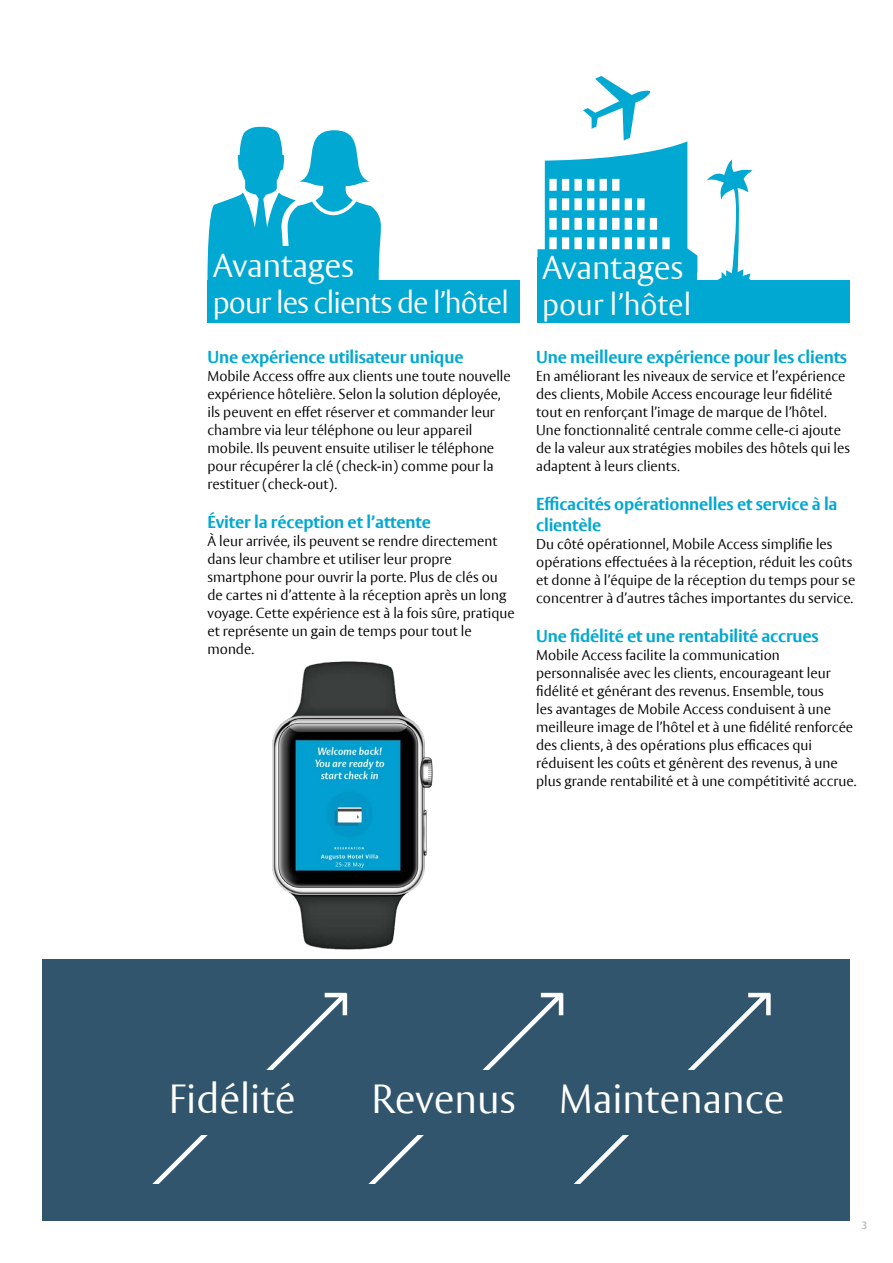
<style>
.page{position:relative;width:893px;height:1263px;background:#fff}
.page>*{position:absolute;margin:0;border:0;box-sizing:border-box;transform-origin:0 0}
.Headline_Vesta_Light{font:300 40.5px "ASSA Vesta";color:#fff}
.Headline_Vesta_Light-2{font:300 33px "ASSA Vesta";letter-spacing:-.01em;color:#fff}
.Headline_Vesta_Light-3{font:300 30px "ASSA Vesta";letter-spacing:-.03em;color:#fff}
.Headline_Vesta_Light-4{font:300 30px "ASSA Vesta";color:#fff}
.Ingress_11_5_14_fat{font:700 17.25px/21px "ASSA Vesta";letter-spacing:-.01em;color:#00a8d2}
.Vesta_Light_9_5_12{font:300 14.25px/18px "ASSA Vesta";color:#000}
.t1{font:700 10.5px "ASSA Vesta";color:#bcbec0}
</style>
<div class="page">
<div style="left:537px;top:281px;width:313px;height:42px;background:#00a8d2"></div>
<div style="left:537px;top:257px;width:160px;height:31px;background:#00a8d2"></div>
<img style="left:272px;top:661px;width:161px;height:289px">
<svg style="left:207px;top:127px;width:174px;height:154px"></svg>
<svg style="left:537px;top:76px;width:160px;height:181px"></svg>
<svg style="left:707px;top:160px;width:46px;height:121px"></svg>
<div style="left:43px;top:959px;width:807px;height:261px;background:#31556d"></div>
<svg style="left:152px;top:992px;width:191px;height:192px"></svg>
<svg style="left:343px;top:992px;width:205px;height:192px"></svg>
<svg style="left:548px;top:992px;width:223px;height:192px"></svg>
<div style="left:158px;top:1070px;width:550px;height:64px;background:#31556d"></div>
<div style="left:207px;top:281px;width:313px;height:42px;background:#00a8d2"></div>
<div style="left:222px;top:246px;width:124px;height:42px;background:#00a8d2"></div>
<div style="left:152px;top:1071px;width:160px;height:52px;background:#31556d"></div>
<div style="left:549px;top:1071px;width:246px;height:52px;background:#31556d"></div>
<p class="Headline_Vesta_Light-2" style="left:213px;top:245px;width:143px">Avantages</p>
<p class="Headline_Vesta_Light-3" style="left:213px;top:284px;width:297px">pour les clients de l’hôtel</p>
<p class="Ingress_11_5_14_fat" style="left:207px;top:347px;width:258px">Une expérience utilisateur unique</p>
<p class="Vesta_Light_9_5_12" style="left:207px;top:368px;width:305px">Mobile Access offre aux clients une toute nouvelle expérience hôtelière. Selon la solution déployée, ils peuvent en effet réserver et commander leur chambre via leur téléphone ou leur appareil mobile. Ils peuvent ensuite utiliser le téléphone pour récupérer la clé (check-in) comme pour la restituer (check-out).</p>
<p class="Ingress_11_5_14_fat" style="left:207px;top:512px;width:225px">Éviter la réception et l’attente</p>
<p class="Vesta_Light_9_5_12" style="left:207px;top:533px;width:309px">À leur arrivée, ils peuvent se rendre directement dans leur chambre et utiliser leur propre smartphone pour ouvrir la porte. Plus de clés ou de cartes ni d’attente à la réception après un long voyage. Cette expérience est à la fois sûre, pratique et représente un gain de temps pour tout le monde.</p>
<p class="Headline_Vesta_Light-2" style="left:542px;top:247px;width:143px">Avantages</p>
<p class="Headline_Vesta_Light-4" style="left:542px;top:286px;width:150px">pour l’hôtel</p>
<p class="Ingress_11_5_14_fat" style="left:536px;top:347px;width:312px">Une meilleure expérience pour les clients</p>
<p class="Vesta_Light_9_5_12" style="left:536px;top:368px;width:315px">En améliorant les niveaux de service et l’expérience des clients, Mobile Access encourage leur fidélité tout en renforçant l’image de marque de l’hôtel.<br>Une fonctionnalité centrale comme celle-ci ajoute de la valeur aux stratégies mobiles des hôtels qui les adaptent à leurs clients.</p>
<p class="Ingress_11_5_14_fat" style="left:536px;top:494px;width:303px">Efficacités opérationnelles et service à la clientèle</p>
<p class="Vesta_Light_9_5_12" style="left:536px;top:536px;width:321px">Du côté opérationnel, Mobile Access simplifie les opérations effectuées à la réception, réduit les coûts et donne à l’équipe de la réception du temps pour se concentrer à d’autres tâches importantes du service.</p>
<p class="Ingress_11_5_14_fat" style="left:536px;top:626px;width:284px">Une fidélité et une rentabilité accrues</p>
<p class="Vesta_Light_9_5_12" style="left:536px;top:647px;width:322px">Mobile Access facilite la communication personnalisée avec les clients, encourageant leur fidélité et générant des revenus. Ensemble, tous<br>les avantages de Mobile Access conduisent à une meilleure image de l’hôtel et à une fidélité renforcée des clients, à des opérations plus efficaces qui réduisent les coûts et génèrent des revenus, à une plus grande rentabilité et à une compétitivité accrue.</p>
<p class="Headline_Vesta_Light" style="left:169px;top:1074px;width:128px">Fidélité</p>
<p class="Headline_Vesta_Light" style="left:371px;top:1074px;width:146px">Revenus</p>
<p class="Headline_Vesta_Light" style="left:559px;top:1074px;width:227px">Maintenance</p>
<p class="t1" style="left:861px;top:1218px;width:7px">3</p>
</div>
